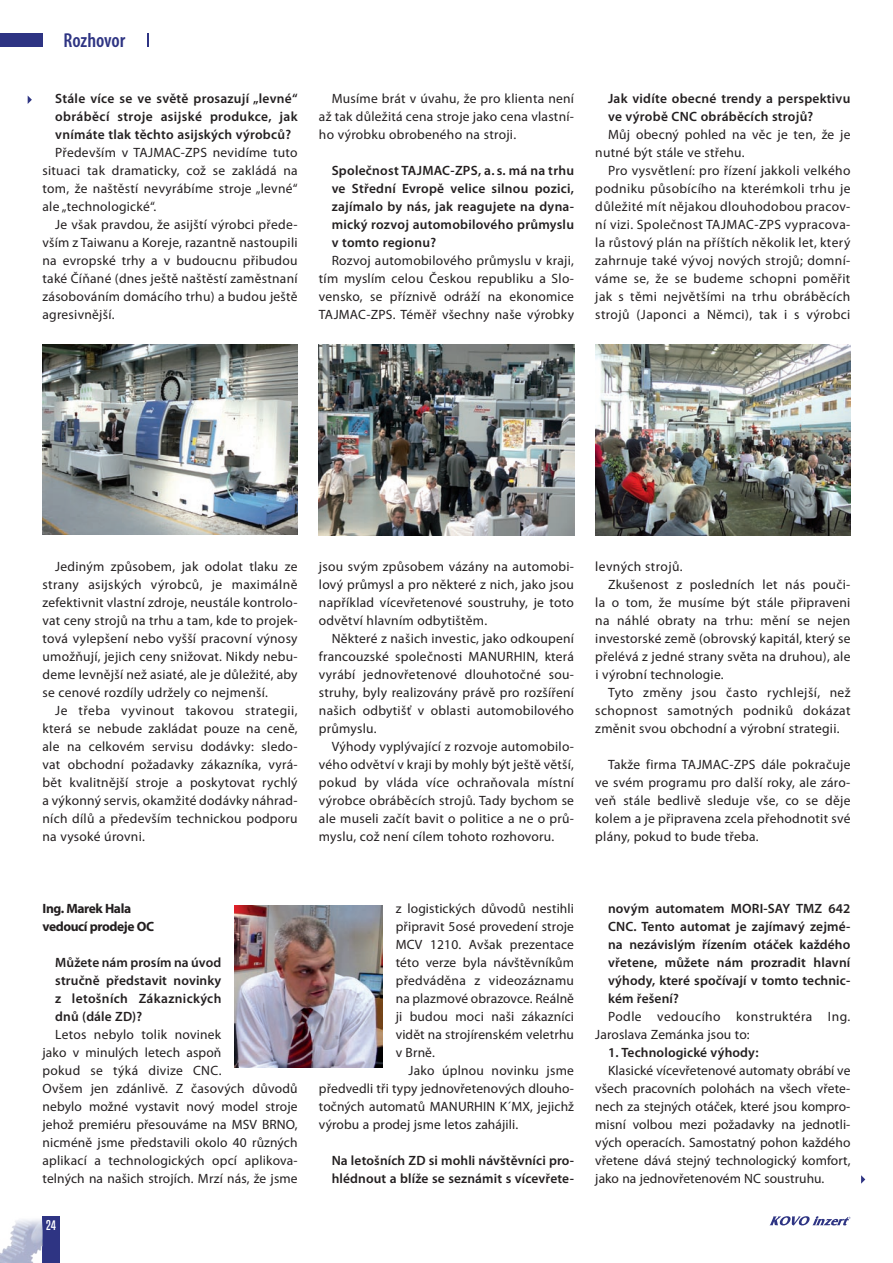
<style>
.page{position:relative;width:893px;height:1263px;background:#fff}
.page>*{position:absolute;margin:0;border:0;box-sizing:border-box;transform-origin:0 0}
.t1{font:600 condensed 20.25px "Myriad Pro";color:#2e3483}
.t2{font:500 condensed 15px "Accius TEE";color:#fff}
.t3{font:13.5px/18px "Myriad Pro";letter-spacing:.02em;color:#231f20;text-align:justify}
.t4{font:600 13.5px/18px "Myriad Pro";letter-spacing:.015em;color:#231f20;text-align:justify}
.t5{font:700 13.5px/18px "Myriad Pro";letter-spacing:-.03em;color:#231f20}
</style>
<div class="page">
<div style="left:43px;top:1216px;width:17px;height:47px;background:#2e3483"></div>
<img style="left:0;top:1216px;width:43px;height:47px">
<svg style="left:770px;top:1216px;width:80px;height:9px"></svg>
<svg style="left:28px;top:96px;width:4px;height:8px"></svg>
<svg style="left:861px;top:1175px;width:4px;height:9px"></svg>
<svg style="left:147px;top:33px;width:2px;height:14px"></svg>
<div style="left:0;top:33px;width:43px;height:14px;background:#2e3483"></div>
<img style="left:595px;top:344px;width:255px;height:192px">
<img style="left:319px;top:344px;width:255px;height:192px">
<img style="left:234px;top:905px;width:149px;height:162px">
<img style="left:43px;top:344px;width:255px;height:191px">
<h1 class="t1" style="left:63px;top:28px;width:63px">Rozhovor</h1>
<p class="t4" style="left:55px;top:89px;width:244px">Stále více se ve světě prosazují „levné“ obráběcí stroje asijské produkce, jak vnímáte tlak těchto asijských výrobců?</p>
<p class="t3" style="left:43px;top:143px;width:257px;text-indent:13px">Především v TAJMAC-ZPS nevidíme tuto situaci tak dramaticky, což se zakládá na tom, že naštěstí nevyrábíme stroje „levné“ ale „technologické“.</p>
<p class="t3" style="left:43px;top:215px;width:257px;text-indent:13px">Je však pravdou, že asijští výrobci přede&shy;vším z Taiwanu a Koreje, razantně nastoupili na evropské trhy a v budoucnu přibudou také Číňané (dnes ještě naštěstí zaměstnaní zásobováním domácího trhu) a budou ještě agresivnější.</p>
<p class="t3" style="left:319px;top:89px;width:257px;text-indent:13px">Musíme brát v úvahu, že pro klienta není až tak důležitá cena stroje jako cena vlastní&shy;ho výrobku obrobeného na stroji.</p>
<p class="t4" style="left:332px;top:161px;width:244px">Společnost TAJMAC-ZPS, a. s. má na trhu ve Střední Evropě velice silnou pozici, zajímalo by nás, jak reagujete na dyna&shy;mický rozvoj automobilového průmyslu v tomto regionu?</p>
<p class="t3" style="left:319px;top:251px;width:257px;text-indent:13px">Rozvoj automobilového průmyslu v kraji, tím myslím celou Českou republiku a Slo&shy;vensko, se příznivě odráží na ekonomice TAJMAC-ZPS. Téměř všechny naše výrobky</p>
<p class="t4" style="left:608px;top:89px;width:244px">Jak vidíte obecné trendy a perspektivu ve výrobě CNC obráběcích strojů?</p>
<p class="t3" style="left:595px;top:125px;width:257px;text-indent:13px">Můj obecný pohled na věc je ten, že je nutné být stále ve střehu.</p>
<p class="t3" style="left:595px;top:161px;width:257px;text-indent:13px">Pro vysvětlení: pro řízení jakkoli velkého podniku působícího na kterémkoli trhu je důležité mít nějakou dlouhodobou pracov&shy;ní vizi. Společnost TAJMAC-ZPS vypracova&shy;la růstový plán na příštích několik let, který zahrnuje také vývoj nových strojů; domní&shy;váme se, že se budeme schopni poměřit jak s těmi největšími na trhu obráběcích strojů (Japonci a Němci), tak i s výrobci</p>
<p class="t3" style="left:43px;top:557px;width:257px;text-indent:13px">Jediným způsobem, jak odolat tlaku ze strany asijských výrobců, je maximálně zefektivnit vlastní zdroje, neustále kontrolo&shy;vat ceny strojů na trhu a tam, kde to projek&shy;tová vylepšení nebo vyšší pracovní výnosy umožňují, jejich ceny snižovat. Nikdy nebu&shy;deme levnější než asiaté, ale je důležité, aby se cenové rozdíly udržely co nejmenší.</p>
<p class="t3" style="left:43px;top:701px;width:257px;text-indent:13px">Je třeba vyvinout takovou strategii, která se nebude zakládat pouze na ceně, ale na celkovém servisu dodávky: sledo&shy;vat obchodní požadavky zákazníka, vyrá&shy;bět kvalitnější stroje a poskytovat rychlý a výkonný servis, okamžité dodávky náhrad&shy;ních dílů a především technickou podporu na vysoké úrovni.</p>
<p class="t3" style="left:319px;top:557px;width:257px">jsou svým způsobem vázány na automobi&shy;lový průmysl a pro některé z nich, jako jsou například vícevřetenové soustruhy, je toto odvětví hlavním odbytištěm.</p>
<p class="t3" style="left:319px;top:629px;width:257px;text-indent:13px">Některé z našich investic, jako odkoupení francouzské společnosti MANURHIN, která vyrábí jednovřetenové dlouhotočné sou&shy;struhy, byly realizovány právě pro rozšíření našich odbytišť v oblasti automobilového průmyslu.</p>
<p class="t3" style="left:319px;top:737px;width:257px;text-indent:13px">Výhody vyplývající z rozvoje automobilo&shy;vého odvětví v kraji by mohly být ještě větší, pokud by vláda více ochraňovala místní výrobce obráběcích strojů. Tady bychom se ale museli začít bavit o politice a ne o prů&shy;myslu, což není cílem tohoto rozhovoru.</p>
<p class="t3" style="left:595px;top:557px;width:89px">levných strojů.</p>
<p class="t3" style="left:608px;top:575px;width:244px">Zkušenost z posledních let nás pouči-</p>
<p class="t3" style="left:595px;top:593px;width:257px">la o tom, že musíme být stále připraveni</p>
<p class="t3" style="left:595px;top:611px;width:257px">na náhlé obraty na trhu: mění se nejen</p>
<p class="t3" style="left:595px;top:629px;width:257px">investorské země (obrovský kapitál, který se</p>
<p class="t3" style="left:595px;top:647px;width:257px">přelévá z jedné strany světa na druhou), ale</p>
<p class="t3" style="left:595px;top:665px;width:130px">i výrobní technologie.</p>
<p class="t3" style="left:608px;top:683px;width:244px">Tyto změny jsou často rychlejší, než</p>
<p class="t3" style="left:595px;top:701px;width:257px">schopnost samotných podniků dokázat</p>
<p class="t3" style="left:595px;top:719px;width:246px">změnit svou obchodní a výrobní strategii.</p>
<p class="t3" style="left:595px;top:755px;width:257px;text-indent:13px">Takže firma TAJMAC-ZPS dále pokračuje ve svém programu pro další roky, ale záro&shy;veň stále bedlivě sleduje vše, co se děje kolem a je připravena zcela přehodnotit své plány, pokud to bude třeba.</p>
<p class="t5" style="left:43px;top:899px;width:113px">Ing. Marek Hala vedoucí prodeje OC</p>
<p class="t4" style="left:55px;top:953px;width:168px">Můžete nám prosím na úvod stručně představit novinky z letošních Zákaznických dnů (dále ZD)?</p>
<p class="t3" style="left:43px;top:1025px;width:257px;text-align:left;text-indent:13px">Letos nebylo tolik novinek<br>jako v minulých letech aspoň<br>pokud se týká divize CNC.<br>Ovšem jen zdánlivě. Z časových důvodů nebylo možné vystavit nový model stroje jehož premiéru přesouváme na MSV BRNO, nicméně jsme představili okolo 40 různých aplikací a technologických opcí aplikova&shy;telných na našich strojích. Mrzí nás, že jsme</p>
<p class="t2" style="left:46px;top:1217px;width:12px">24</p>
<p class="t3" style="left:396px;top:899px;width:180px">z logistických důvodů nestihli připravit 5osé provedení stroje MCV 1210. Avšak prezentace této verze byla návštěvníkům předváděna z videozáznamu na plazmové obrazovce. Reálně ji budou moci naši zákazníci vidět na strojírenském veletrhu v Brně.</p>
<p class="t3" style="left:319px;top:1061px;width:257px;text-indent:90px">Jako úplnou novinku jsme předvedli tři typy jednovřetenových dlouho&shy;točných automatů MANURHIN K´MX, jejichž výrobu a prodej jsme letos zahájili.</p>
<p class="t4" style="left:332px;top:1151px;width:244px">Na letošních ZD si mohli návštěvníci pro&shy;hlédnout a blíže se seznámit s vícevřete-</p>
<p class="t4" style="left:608px;top:899px;width:244px">novým automatem MORI-SAY TMZ 642<br>CNC. Tento automat je zajímavý zejmé&shy;na nezávislým řízením otáček každého vřetene, můžete nám prozradit hlavní výhody, které spočívají v tomto technic&shy;kém řešení?</p>
<p class="t3" style="left:595px;top:1007px;width:257px;text-indent:13px">Podle vedoucího konstruktéra Ing.<br>Jaroslava Zemánka jsou to:</p>
<p class="t4" style="left:608px;top:1043px;width:152px">1. Technologické výhody:</p>
<p class="t3" style="left:595px;top:1061px;width:257px;text-indent:13px">Klasické vícevřetenové automaty obrábí ve všech pracovních polohách na všech vřete&shy;nech za stejných otáček, které jsou kompro&shy;misní volbou mezi požadavky na jednotli&shy;vých operacích. Samostatný pohon každého vřetene dává stejný technologický komfort, jako na jednovřetenovém NC soustruhu.</p>
</div>
